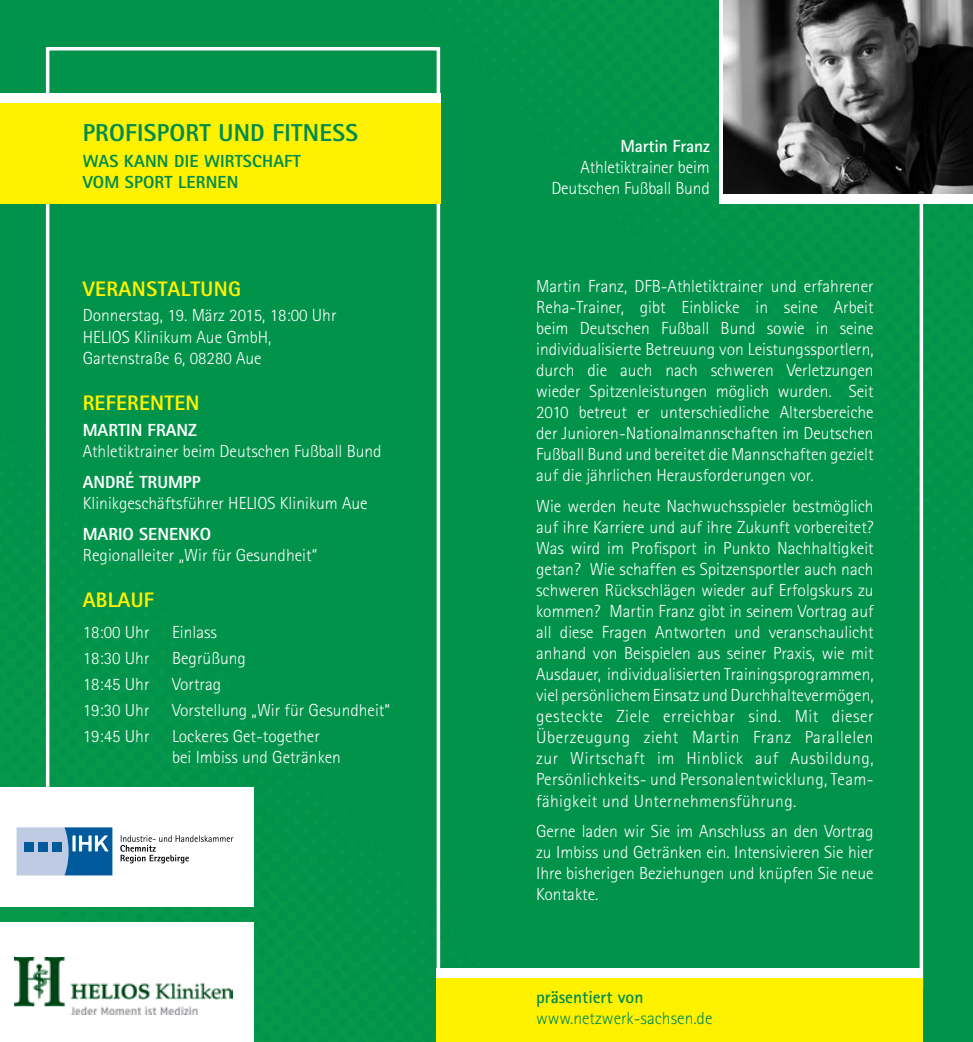
<style>
.page{position:relative;width:973px;height:1042px;background:#fff}
.page>*{position:absolute;margin:0;border:0;box-sizing:border-box;transform-origin:0 0}
.t1{font:800 24.5px "Rotis Sans Serif";letter-spacing:.01em;color:#008c4f}
.t2{font:800 21px "Rotis Sans Serif";letter-spacing:.01em;color:#fff200}
.t3{font:300 17.5px/21px "Rotis Sans Serif";color:#fff;text-align:justify}
.t4{font:800 17.5px/21px "Rotis Sans Serif";letter-spacing:.01em;color:#008c4f}
.t5{font:800 17.5px "Rotis Sans Serif";color:#fff}
.t6{font:300 17.5px "Rotis Sans Serif";color:#008c4f}
.t7{font:700 17.5px "Rotis Sans Serif";color:#008c4f}
.t8{font:700 17.5px "Rotis Sans Serif";color:#fff}
</style>
<div class="page">
<div style="left:0;top:0;width:972px;height:1042px;background:#02934b"></div>
<div style="left:44px;top:0;width:880px;height:990px;background:#02934b"></div>
<div style="left:436px;top:972px;width:486px;height:70px;background:#fff200"></div>
<div style="left:719px;top:0;width:253px;height:204px;background:#fff"></div>
<img style="left:723px;top:0;width:249px;height:193px">
<div style="left:0;top:94px;width:440px;height:110px;background:#fff200"></div>
<div style="left:0;top:93px;width:440px;height:10px;background:#fff"></div>
<div style="left:0;top:923px;width:253px;height:119px;background:#fff"></div>
<div style="left:0;top:788px;width:253px;height:119px;background:#fff"></div>
<div style="left:436px;top:967px;width:486px;height:10px;background:#fff"></div>
<svg style="left:17px;top:827px;width:95px;height:48px;background:#6f9cc5"></svg>
<div style="left:24px;top:842px;width:9px;height:9px;background:#005a9c"></div>
<div style="left:38px;top:842px;width:9px;height:9px;background:#005a9c"></div>
<div style="left:53px;top:842px;width:9px;height:9px;background:#005a9c"></div>
<svg style="left:120px;top:835px;width:113px;height:28px"></svg>
<img style="left:15px;top:957px;width:217px;height:58px">
<h1 class="t1" style="left:83px;top:117px;width:277px">PROFISPORT UND FITNESS</h1>
<p class="t4" style="left:83px;top:150px;width:220px">WAS KANN DIE WIRTSCHAFT<br>VOM SPORT LERNEN</p>
<p class="t2" style="left:83px;top:275px;width:160px">VE RANSTALTUNG</p>
<p class="t3" style="left:83px;top:305px;width:255px;text-align:left">Donnerstag, 19. März 2015, 18:00 Uhr<br>Helios Klinikum Aue GmbH,<br>Gartenstraße 6, 08280 Aue</p>
<p class="t2" style="left:83px;top:389px;width:104px">REFERENTEN</p>
<p class="t5" style="left:83px;top:419px;width:105px">MARTIN FRANZ</p>
<p class="t3" style="left:83px;top:440px;width:300px">Athletiktrainer beim Deutschen Fußball Bund</p>
<p class="t5" style="left:83px;top:470px;width:119px">AN DRÉ TRUMPP</p>
<p class="t3" style="left:83px;top:492px;width:286px">Klinikgeschäftsführer Helios Klinikum Aue</p>
<p class="t5" style="left:83px;top:522px;width:68px">MARIO SENEN</p>
<p class="t5" style="left:190px;top:522px;width:23px">KO</p>
<p class="t3" style="left:83px;top:544px;width:236px">Regionalleiter „Wir für Gesundheit“</p>
<p class="t2" style="left:83px;top:586px;width:73px">ABLAUF</p>
<p class="t3" style="left:83px;top:621px;width:68px">18:00 Uhr</p>
<p class="t3" style="left:172px;top:621px;width:47px">Einlass</p>
<p class="t3" style="left:83px;top:647px;width:68px">18:30 Uhr</p>
<p class="t3" style="left:172px;top:647px;width:75px">Begrüßung</p>
<p class="t3" style="left:83px;top:673px;width:68px">18:45 Uhr</p>
<p class="t3" style="left:172px;top:673px;width:51px">Vortrag</p>
<p class="t3" style="left:83px;top:699px;width:68px">19:30 Uhr</p>
<p class="t3" style="left:172px;top:699px;width:219px">Vorstellung „Wir für Gesundheit“</p>
<p class="t3" style="left:83px;top:725px;width:68px">19:45 Uhr</p>
<p class="t3" style="left:172px;top:725px;width:170px">Lockeres Get-together bei Imbiss und Getränken</p>
<p class="t8" style="left:620px;top:135px;width:91px">Martin Franz</p>
<p class="t3" style="left:551px;top:156px;width:160px;text-align:right">Athletiktrainer beim<br>Deutschen Fußball Bund</p>
<p class="t3" style="left:536px;top:276px;width:339px">Martin Franz, DFB-Athletiktrainer und erfahrener Reha-Trainer, gibt Einblicke in seine Arbeit beim Deutschen Fußball Bund sowie in seine individualisierte Betreuung von Leistungssportlern, durch die auch nach schweren Verletzungen wieder Spitzenleistungen möglich wurden. Seit 2010 betreut er unterschiedliche Altersbereiche der Junioren-Nationalmannschaften im Deutschen Fußball Bund und bereitet die Mannschaften gezielt auf die jährlichen Herausforderungen vor.</p>
<p class="t3" style="left:536px;top:496px;width:339px">Wie werden heute Nachwuchsspieler bestmöglich auf ihre Karriere und auf ihre Zukunft vorbereitet?<br>Was wird im Profisport in Punkto Nachhaltigkeit getan? Wie schaffen es Spitzensportler auch nach schweren Rückschlägen wieder auf Erfolgskurs zu kommen? Martin Franz gibt in seinem Vortrag auf all diese Fragen Antworten und veranschaulicht anhand von Beispielen aus seiner Praxis, wie mit Ausdauer, individualisierten Trainingsprogrammen, viel persönlichem Einsatz und Durchhaltevermögen, gesteckte Ziele erreichbar sind. Mit dieser Überzeugung zieht Martin Franz Parallelen zur Wirtschaft im Hinblick auf Ausbildung, Persönlichkeits- und Personalentwicklung, Team&shy;fähigkeit und Unternehmensführung.</p>
<p class="t3" style="left:536px;top:821px;width:339px">Gerne laden wir Sie im Anschluss an den Vortrag zu Imbiss und Getränken ein. Intensivieren Sie hier Ihre bisherigen Beziehungen und knüpfen Sie neue Kontakte.</p>
<p class="t7" style="left:536px;top:985px;width:109px">präsentiert von</p>
<p class="t6" style="left:536px;top:1007px;width:178px">www.netzwerk-sachsen.de</p>
</div>
